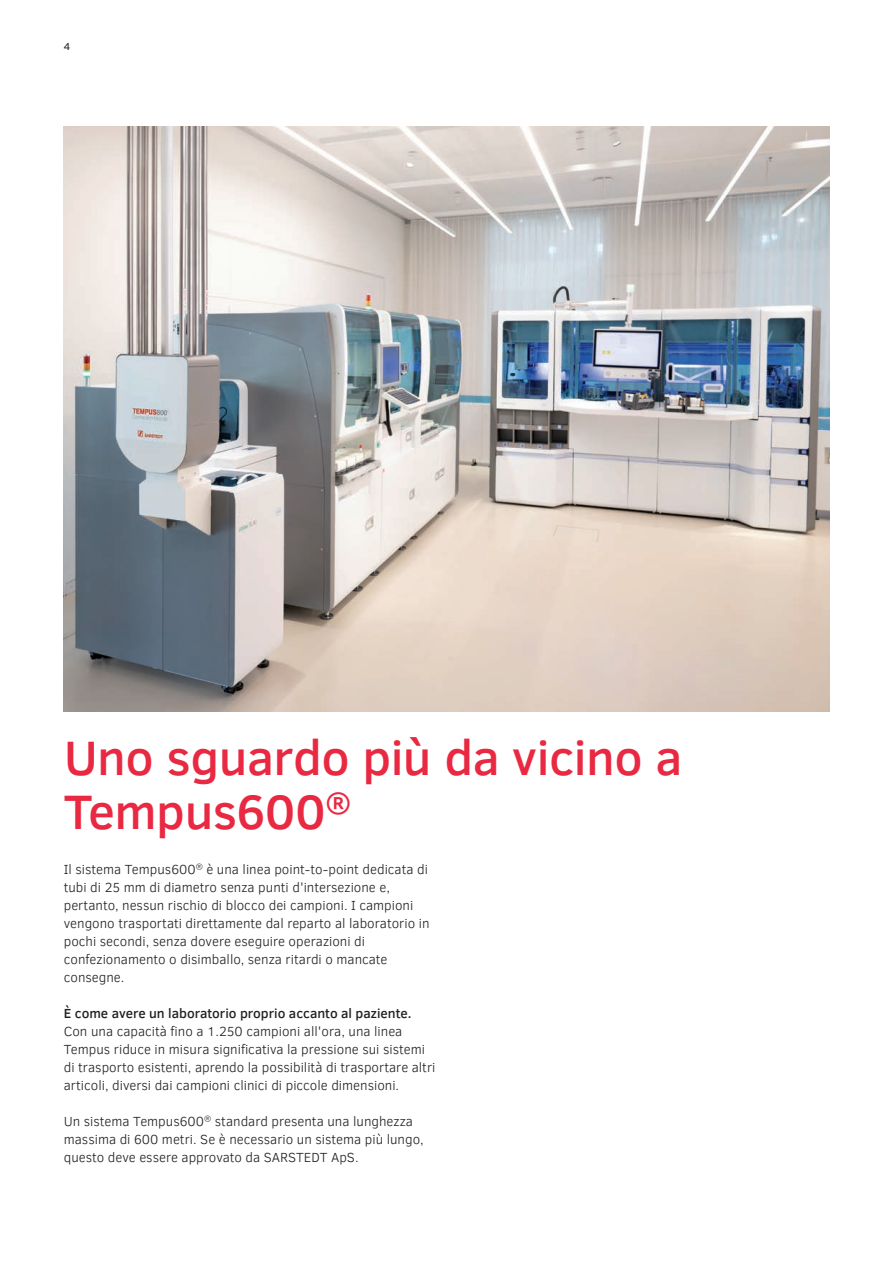
<style>
.page{position:relative;width:893px;height:1263px;background:#fff}
.page>*{position:absolute;margin:0;border:0;box-sizing:border-box;transform-origin:0 0}
.t1{font:500 49.5px/54px "Clear Sans";letter-spacing:-.01em;color:#e92841}
.t2{font:300 13.5px/18px "Clear Sans";color:#231f20}
.t3{font:500 13.5px "Clear Sans";color:#231f20}
.t4{font:10.5px "Clear Sans";color:#231f20}
</style>
<div class="page">
<img style="left:64px;top:127px;width:765px;height:585px">
<p class="t4" style="left:64px;top:39px;width:8px">4</p>
<h1 class="t1" style="left:64px;top:730px;width:620px">Uno sguardo più da vicino a<br>Tempus600<sup>®</sup></h1>
<p class="t2" style="left:64px;top:860px;width:367px">Il sistema Tempus600<sup>®</sup> è una linea point-to-point dedicata di tubi di 25 mm di diametro senza punti d'intersezione e, pertanto, nessun rischio di blocco dei campioni. I campioni vengono trasportati direttamente dal reparto al laboratorio in pochi secondi, senza dovere eseguire operazioni di confezionamento o disimballo, senza ritardi o mancate consegne.</p>
<p class="t3" style="left:64px;top:1004px;width:349px">È come avere un laboratorio proprio accanto al paziente.</p>
<p class="t2" style="left:64px;top:1022px;width:373px">Con una capacità fino a 1.250 campioni all'ora, una linea Tempus riduce in misura significativa la pressione sui sistemi di trasporto esistenti, aprendo la possibilità di trasportare altri articoli, diversi dai campioni clinici di piccole dimensioni.</p>
<p class="t2" style="left:64px;top:1112px;width:361px">Un sistema Tempus600<sup>®</sup> standard presenta una lunghezza massima di 600 metri. Se è necessario un sistema più lungo, questo deve essere approvato da SARSTEDT ApS.</p>
</div>
